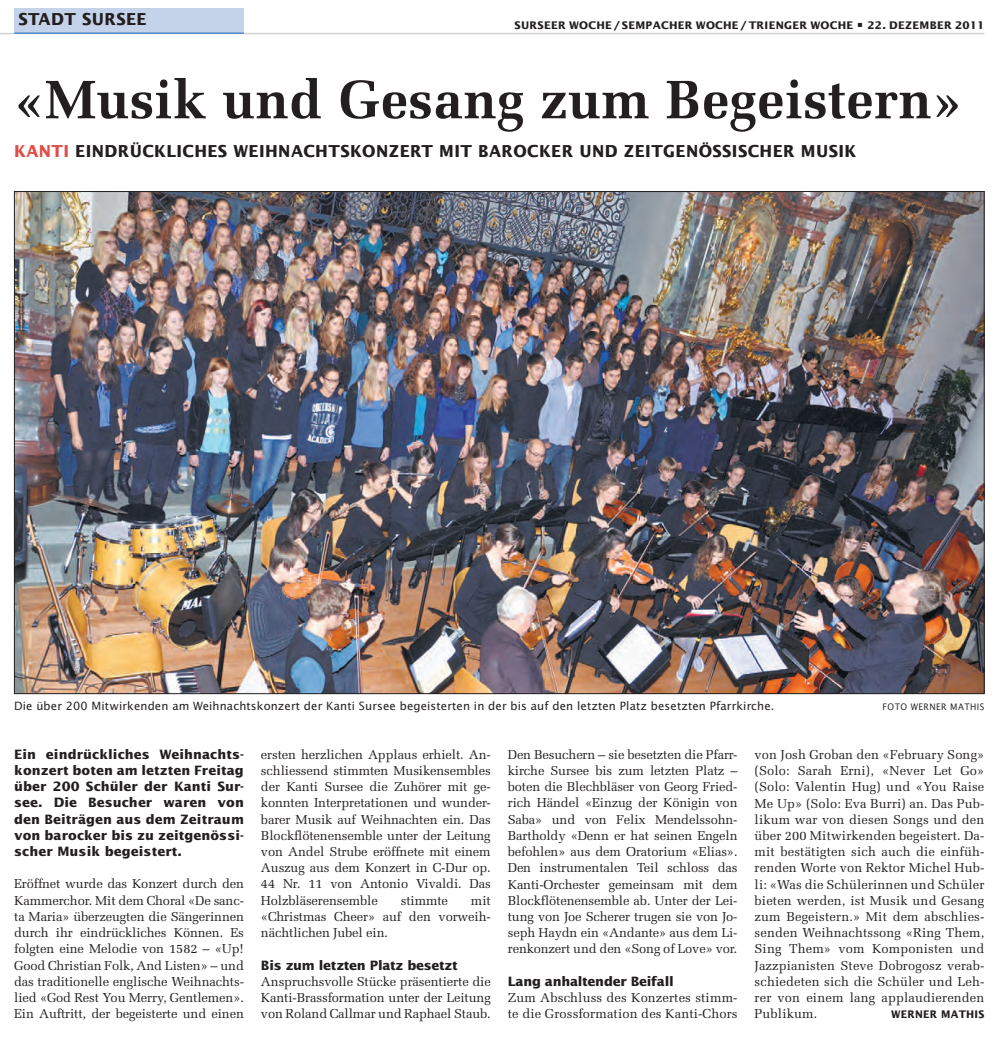
<style>
.page{position:relative;width:998px;height:1042px;background:#fff}
.page>*{position:absolute;margin:0;border:0;box-sizing:border-box;transform-origin:0 0}
.t1{font:700 54px "Melior LT";letter-spacing:.01em;color:#231f20}
.t2{font:700 16.5px "Lucida Sans";letter-spacing:.025em;color:#231f20;scale:.95 1}
.t3{font:12.9px/16.2px "Melior LT";letter-spacing:-.01em;color:#231f20;text-align:justify}
.t4{font:700 12.9px/16.2px "Lucida Sans";letter-spacing:.005em;color:#231f20;text-align:justify}
.t5{font:12.9px/16.2px "Melior LT";letter-spacing:.01em;color:#231f20}
.t6{font:11.4px "Lucida Sans";letter-spacing:.01em;color:#231f20}
.t7{font:700 10.5px "Lucida Sans";letter-spacing:.025em;color:#231f20}
.t8{font:700 10.5px "Lucida Sans";letter-spacing:.025em;color:#231f20;scale:.95 1}
.t9{font:9px "Lucida Sans";letter-spacing:.05em;color:#231f20;scale:.95 1}
.s1{color:#df4f48}
.s2{font-family:"Lucida Sans";font-weight:700}
</style>
<div class="page">
<div style="left:14px;top:9px;width:230px;height:24px;background:#c5d3ea"></div>
<hr style="left:244px;top:33px;width:740px;height:1px;background:#d1d2d4">
<svg style="left:0;top:33px;width:14px;height:1px"></svg>
<hr style="left:14px;top:32px;width:230px;height:2px;background:#4e89c7">
<img style="left:16px;top:193px;width:966px;height:498px">
<p class="t2" style="left:18px;top:10px;width:136px">Stadt Sursee</p>
<p class="t7" style="left:514px;top:19px;width:471px">Surseer Woche / Sempacher Woche / trienger woche • 22. Dezember 2011</p>
<p class="t1" style="left:14px;top:67px;width:949px">«Musik und Gesang zum Begeistern»</p>
<p class="t2" style="left:14px;top:142px;width:886px"><span class="s1">Kanti</span> Eindrückliches Weihnachtskonzert mit Barocker und zeitgenössischer M usik</p>
<p class="t6" style="left:14px;top:699px;width:761px">Die über 200 Mitwirkenden am Weihnachtskonzert der Kanti Sursee begeisterten in der bis auf den letzten Platz besetzten Pfarrkirche.</p>
<p class="t9" style="left:882px;top:701px;width:108px">Foto Wern er Mathis</p>
<p class="t4" style="left:14px;top:746px;width:231px">Ein eindrückliches Weihnachts&shy;konzert boten am letzten Freitag über 200 Schüler der Kanti Sur&shy;see. Die Besucher waren von den Beiträgen aus dem Zeitraum von barocker bis zu zeitgenössi&shy;scher M usik begeistert.</p>
<p class="t3" style="left:14px;top:875px;width:231px">Eröffnet wurde das Konzert durch den Kammerchor. Mit dem Choral «De sanc&shy;ta Maria» überzeugten die Sängerinnen durch ihr eindrückliches Können. Es folgten eine Melodie von 1582 – «Up!<br>Good Christian Folk, And Listen» – und das traditionelle englische Weihnachts&shy;lied «God Rest You Merry, Gentlemen».<br>Ein Auftritt, der begeisterte und einen</p>
<p class="t3" style="left:261px;top:746px;width:231px">ersten herzlichen Applaus erhielt. An&shy;schliessend stimmten Musikensembles der Kanti Sursee die Zuhörer mit ge&shy;konnten Interpretationen und wunder&shy;barer Musik auf Weihnachten ein. Das Blockflötenensemble unter der Leitung von Andel Strube eröffnete mit einem Auszug aus dem Konzert in C-Dur op.<br>44 Nr. 11 von Antonio Vivaldi. Das Holzbläserensemble</p>
<p class="t3" style="left:261px;top:892px;width:231px;text-indent:210px">mit «Christmas Cheer» auf den vorweih&shy;nächtlichen Jubel ein.</p>
<p class="t3" style="left:261px;top:956px;width:231px;text-align:left"><span class="s2">Bis zum letzten Platz besetzt </span>Anspruchsvolle Stücke präsentierte die Kanti-Brassformation unter der Leitung von Roland Callmar und Raphael Staub.</p>
<p class="t3" style="left:400px;top:892px;width:49px">stimmte</p>
<p class="t3" style="left:507px;top:746px;width:231px">Den Besuchern – sie besetzten die Pfarr&shy;kirche Sursee bis zum letzten Platz – boten die Blechbläser von Georg Fried&shy;rich Händel «Einzug der Königin von Saba» und von Felix Mendelssohn-Bartholdy «Denn er hat seinen Engeln befohlen» aus dem Oratorium «Elias».<br>Den instrumentalen Teil schloss das Kanti-Orchester gemeinsam mit dem Blockflötenensemble ab. Unter der Lei&shy;tung von Joe Scherer trugen sie von Jo&shy;seph Haydn ein «Andante» aus dem Li&shy;renkonzert und den «Song of Love» vor.</p>
<p class="t5" style="left:507px;top:973px;width:231px"><span class="s2">Lang anhaltender Beifall<br></span>Zum Abschluss des Konzertes stimm&shy;te die Grossformation des Kanti-Chors</p>
<p class="t3" style="left:754px;top:746px;width:231px">von Josh Groban den «February Song» (Solo: Sarah Erni), «Never Let Go» (Solo: Valentin Hug) und «You Raise Me Up» (Solo: Eva Burri) an. Das Pub&shy;likum war von diesen Songs und den über 200 Mitwirkenden begeistert. Da&shy;mit bestätigten sich auch die einfüh&shy;renden Worte von Rektor Michel Hub&shy;li: «Was die Schülerinnen und Schüler bieten werden, ist Musik und Gesang zum Begeistern.» Mit dem abschlies&shy;senden Weihnachtssong «Ring Them, Sing Them» vom Komponisten und Jazzpianisten Steve Dobrogosz verab&shy;schiedeten sich die Schüler und Leh&shy;rer von einem lang applaudierenden Publikum.</p>
<p class="t8" style="left:890px;top:1008px;width:99px">Werner Mathis</p>
</div>
